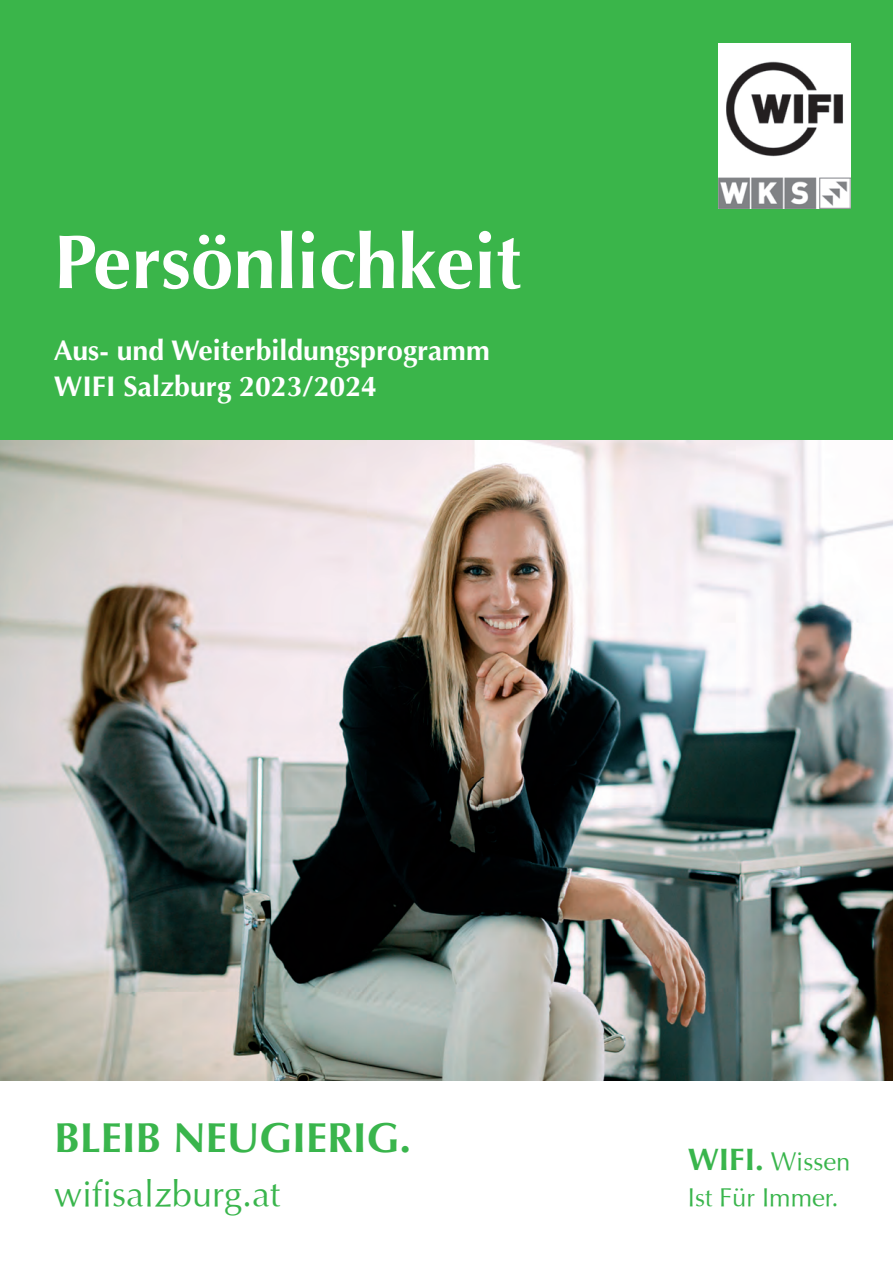
<style>
.page{position:relative;width:893px;height:1263px;background:#fff}
.page>*{position:absolute;margin:0;border:0;box-sizing:border-box;transform-origin:0 0}
.t1{font:700 76.5px "Optima";color:#fff}
.t2{font:700 42px "Optima";color:#39b54c}
.t3{font:36px "Optima";color:#39b54c}
.t4{font:700 28.5px/36px "Optima";color:#fff}
.t5{font:25.65px "Optima";color:#39b54c}
.s1{font-weight:700;font-size:31.05px}
</style>
<div class="page">
<div style="left:0;top:0;width:893px;height:1080px;background:#3ab54a"></div>
<svg style="left:0;top:1080px;width:893px;height:1px"></svg>
<img style="left:719px;top:43px;width:131px;height:166px">
<img style="left:0;top:440px;width:893px;height:640px">
<p class="t1" style="left:54px;top:218px;width:469px">Persönlichkeit</p>
<p class="t4" style="left:54px;top:333px;width:437px">Aus- und Weiterbildungsprogramm<br>WIFI Salzburg 2023/2024</p>
<p class="t2" style="left:54px;top:1113px;width:358px">BLEIB NEUGIERIG.</p>
<p class="t3" style="left:54px;top:1173px;width:228px">wifisalzburg.at</p>
<p class="t5" style="left:688px;top:1146px;width:164px"><span class="s1">WIFI.</span> Wissen</p>
<p class="t5" style="left:688px;top:1182px;width:152px">Ist Für Immer.</p>
</div>
